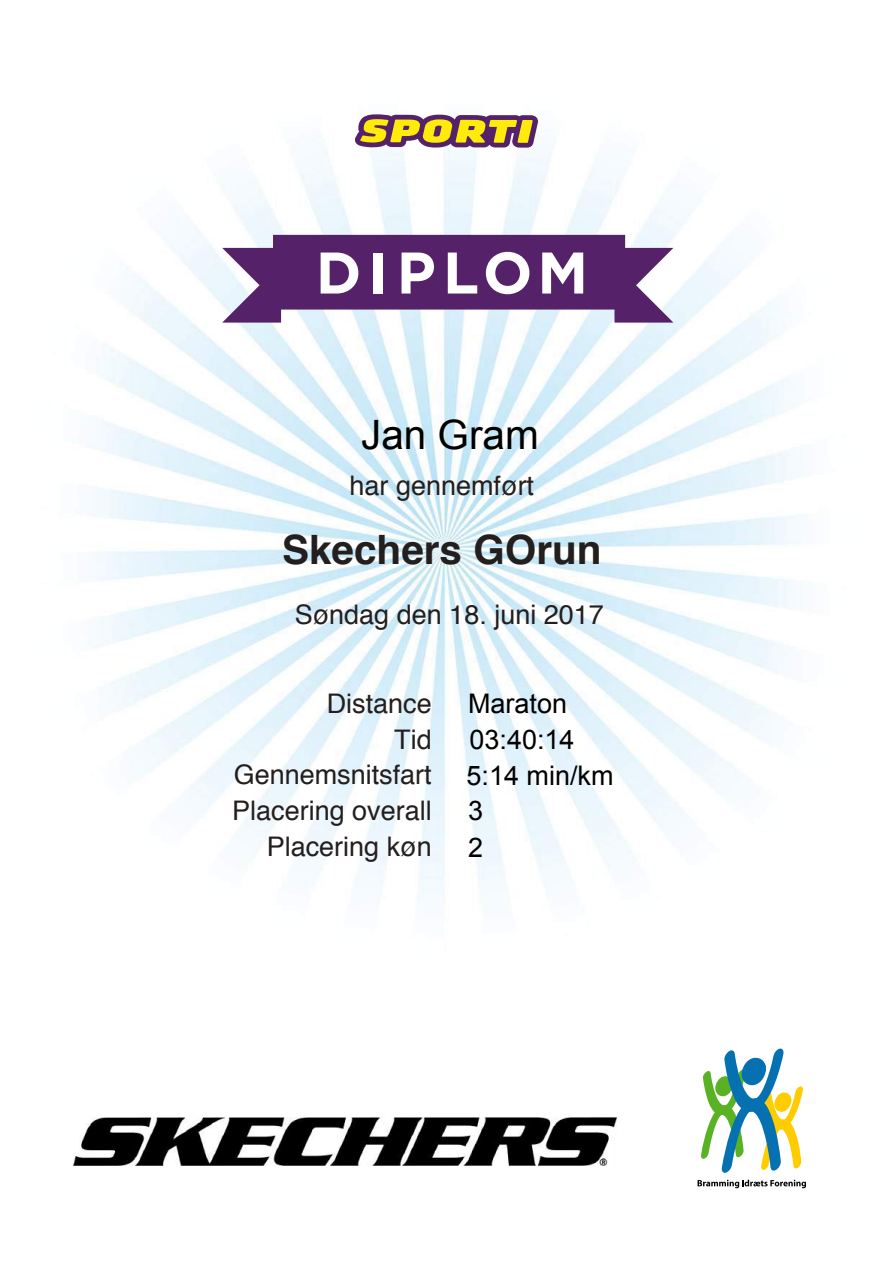
<style>
.page{position:relative;width:893px;height:1263px;background:#fff}
.page>*{position:absolute;margin:0;border:0;box-sizing:border-box;transform-origin:0 0}
.t1{font:700 58.5px "Gotham";letter-spacing:.12em;color:#fff}
.t2{font:700 40.5px "Helvetica";color:#241f1f}
.t3{font:40.5px "Arial";color:#000}
.t4{font:27px/36px "Helvetica";color:#241f1f;text-align:right}
.t5{font:27px/37.5px "Arial";color:#000}
</style>
<div class="page">
<img style="left:73px;top:121px;width:733px;height:1068px">
<svg style="left:355px;top:114px;width:183px;height:34px;background:#ae8e55"></svg>
<svg style="left:222px;top:235px;width:451px;height:88px;background:#764f87"></svg>
<svg style="left:698px;top:1180px;width:108px;height:8px"></svg>
<svg style="left:701px;top:1033px;width:102px;height:140px"></svg>
<img style="left:74px;top:1117px;width:543px;height:49px">
<h1 class="t1" style="left:316px;top:239px;width:274px">DIPLOM</h1>
<h2 class="t3" style="left:361px;top:413px;width:179px">Jan Gram</h2>
<p class="t4" style="left:350px;top:468px;width:186px">har gennemført</p>
<h2 class="t2" style="left:282px;top:517px;width:321px">Skechers GOrun</h2>
<p class="t4" style="left:295px;top:597px;width:311px">Søndag den 18. juni 2017</p>
<p class="t4" style="left:232px;top:686px;width:201px">Distance<br>Tid<br>Gennemsnitsfart<br>Placering overall<br>Placering køn</p>
<p class="t5" style="left:468px;top:685px;width:101px">Maraton</p>
<p class="t5" style="left:466px;top:722px;width:148px;line-height:36px">03:40:14<br>5:14 min/km</p>
<p class="t5" style="left:468px;top:791px;width:17px">3<br>2</p>
</div>
